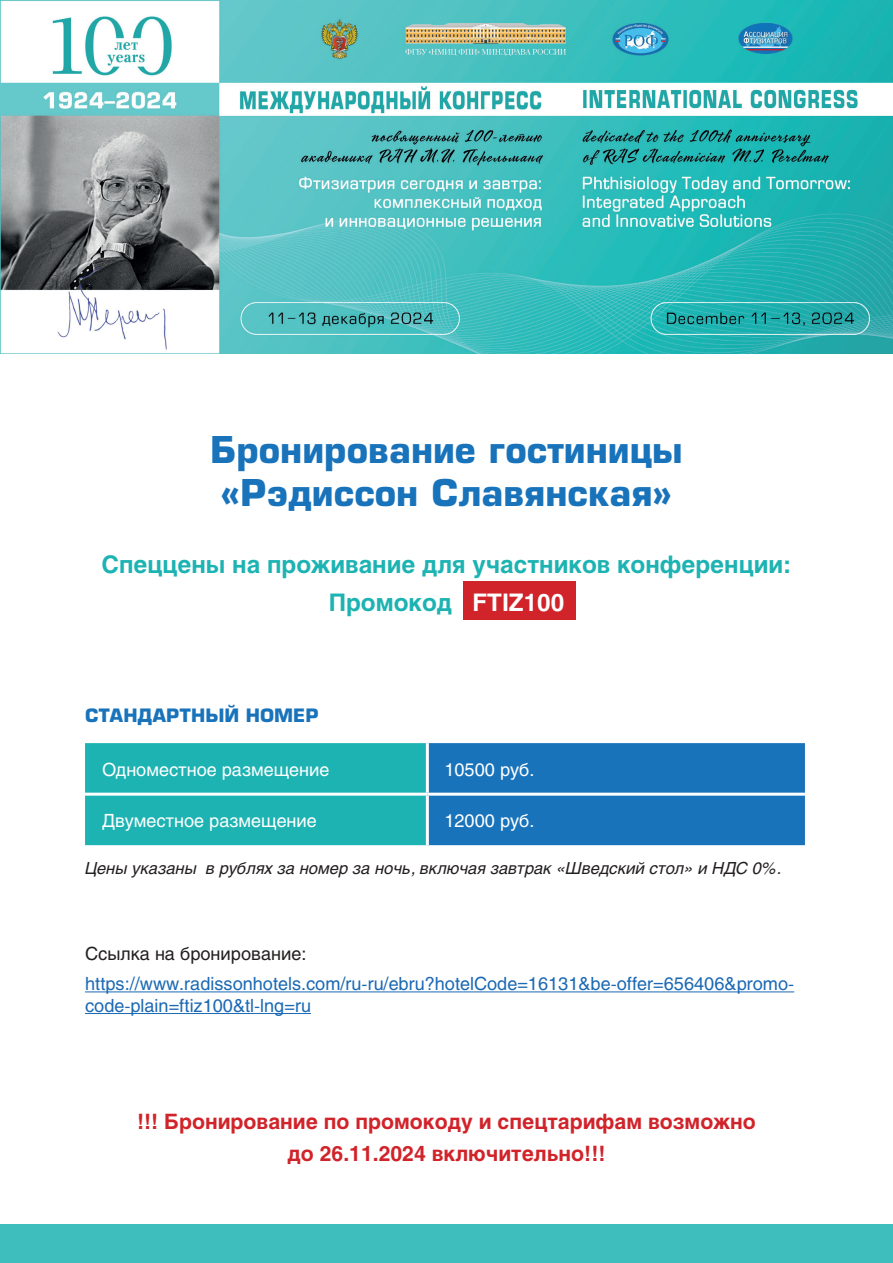
<style>
.page{position:relative;width:893px;height:1263px;background:#fff}
.page>*{position:absolute;margin:0;border:0;box-sizing:border-box;transform-origin:0 0}
.t1{font:700 36px/43.2px "Europe C";color:#1873bb}
.t2{font:700 24px/37.3px "Helios";color:#1cb3b2;text-align:center}
.t3{font:700 21px/31.2px "Helios";color:#d1232a;text-align:center}
.t4{font:18px/21.6px "Helios";color:#1b69b4}
.t5{font:18px "Helios";color:#fff}
.t6{font:18px "Helios";color:#231f20}
.t7{font:700 18px "Europe C";color:#1873bb}
.t8{font:italic 16.5px "Helios";color:#231f20}
.s1{color:#fff}
</style>
<div class="page">
<img style="left:0;top:0;width:892px;height:354px">
<div style="left:0;top:1225px;width:893px;height:38px;background:#3ebfbe"></div>
<div style="left:463px;top:581px;width:113px;height:39px;background:#d1232a"></div>
<hr style="left:85px;top:991px;width:709px;height:1px;background:#1b69b4">
<hr style="left:85px;top:1013px;width:226px;height:1px;background:#1b69b4">
<svg style="left:85px;top:743px;width:720px;height:102px;background:#1b91b7"></svg>
<hr style="left:85px;top:793px;width:342px;height:3px;background:#fff">
<hr style="left:427px;top:793px;width:378px;height:3px;background:#fff">
<hr style="left:426px;top:743px;width:3px;height:50px;background:#fff">
<hr style="left:426px;top:796px;width:3px;height:49px;background:#fff">
<h1 class="t1" style="left:210px;top:428px;width:474px">Бронирование гостиницы «Рэдиссон Славянская»</h1>
<h2 class="t2" style="left:102px;top:546px;width:691px">Спеццены на проживание для участников конференции:<br>Промокод <span class="s1">FTIZ100</span></h2>
<p class="t7" style="left:85px;top:705px;width:235px">СТАНДАРТНЫЙ НОМЕР</p>
<p class="t5" style="left:102px;top:758px;width:229px">Одноместное размещение</p>
<p class="t5" style="left:444px;top:758px;width:92px">10500 руб.</p>
<p class="t5" style="left:102px;top:809px;width:216px">Двуместное размещение</p>
<p class="t5" style="left:444px;top:809px;width:92px">12000 руб.</p>
<p class="t8" style="left:85px;top:858px;width:698px">Цены указаны в рублях за номер за ночь, включая завтрак «Шведский стол» и НДС 0%.</p>
<p class="t6" style="left:85px;top:943px;width:223px">Ссылка на бронирование:</p>
<p class="t4" style="left:85px;top:973px;width:711px">https://www.radissonhotels.com/ru-ru/ebru?hotelCode=16131&amp;be-offer=656406&amp;promo&shy;code-plain=ftiz100&amp;tl-lng=ru</p>
<p class="t3" style="left:137px;top:1106px;width:620px">!!! Бронирование по промокоду и спецтарифам возможно до 26.11.2024 включительно!!!</p>
</div>
